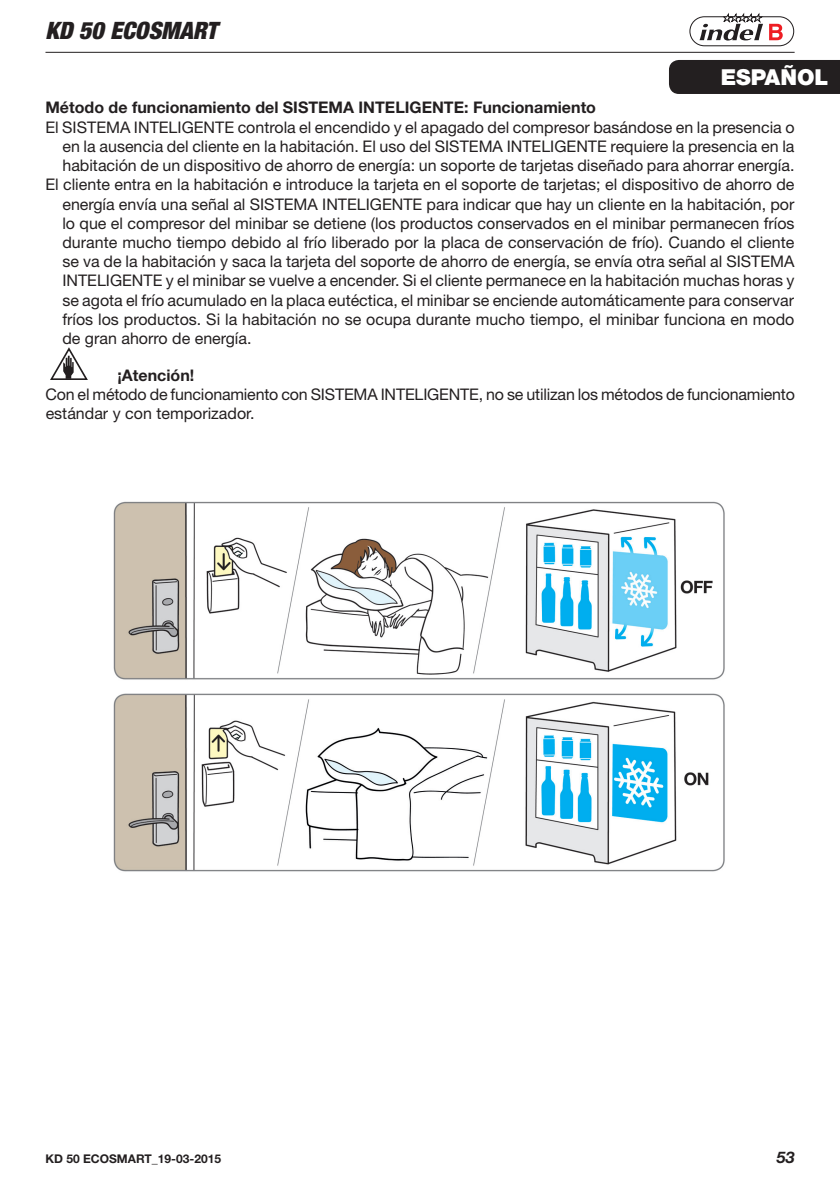
<style>
.page{position:relative;width:840px;height:1191px;background:#fff}
.page>*{position:absolute;margin:0;border:0;box-sizing:border-box;transform-origin:0 0}
.t1{font:italic 900 condensed 24px "Helvetica Neue LT Std";color:#231f20}
.t2{font:900 22px "Helvetica Neue LT Std";letter-spacing:-.005em;color:#fff}
.t3{font:16px/19.2px "Helvetica Neue LT Std";color:#231f20}
.t4{font:700 16px "Helvetica Neue LT Std";color:#231f20}
.t5{font:italic 700 16px "Helvetica Neue LT Std";color:#231f20}
.t6{font:700 12px "Helvetica Neue LT Std";color:#231f20}
</style>
<div class="page">
<svg style="left:45px;top:51px;width:750px;height:2px"></svg>
<hr style="left:45px;top:52px;width:749px;height:1px;background:#231f20">
<div style="left:689px;top:16px;width:104px;height:30px;border:1px solid #231f20;border-radius:14px"></div>
<svg style="left:699px;top:13px;width:83px;height:28px"></svg>
<div style="left:669px;top:60px;width:170px;height:34px;background:#231f20"></div>
<svg style="left:50px;top:347px;width:38px;height:33px"></svg>
<img style="left:113px;top:501px;width:612px;height:371px">
<h1 class="t1" style="left:45px;top:16px;width:173px">KD 50 ECOSMART</h1>
<h2 class="t2" style="left:720px;top:64px;width:109px">ESPAÑOL</h2>
<p class="t4" style="left:45px;top:98px;width:552px">Método de funcionamiento del SISTEMA INTELIGENTE: Funcionamiento</p>
<p class="t3" style="left:45px;top:117px;width:750px">El SISTEMA INTELIGENTE controla el encendido y el apagado del compresor basándose en la presencia o</p>
<p class="t3" style="left:62px;top:136px;width:733px">en la ausencia del cliente en la habitación. El uso del SISTEMA INTELIGENTE requiere la presencia en la</p>
<p class="t3" style="left:62px;top:156px;width:733px">habitación de un dispositivo de ahorro de energía: un soporte de tarjetas diseñado para ahorrar energía.</p>
<p class="t3" style="left:45px;top:175px;width:750px">El cliente entra en la habitación e introduce la tarjeta en el soporte de tarjetas; el dispositivo de ahorro de</p>
<p class="t3" style="left:62px;top:194px;width:733px">energía envía una señal al SISTEMA INTELIGENTE para indicar que hay un cliente en la habitación, por</p>
<p class="t3" style="left:62px;top:213px;width:733px">lo que el compresor del minibar se detiene (los productos conservados en el minibar permanecen fríos</p>
<p class="t3" style="left:62px;top:232px;width:733px">durante mucho tiempo debido al frío liberado por la placa de conservación de frío). Cuando el cliente</p>
<p class="t3" style="left:62px;top:252px;width:733px">se va de la habitación y saca la tarjeta del soporte de ahorro de energía, se envía otra señal al SISTEMA</p>
<p class="t3" style="left:62px;top:271px;width:733px">INTELIGENTE y el minibar se vuelve a encender. Si el cliente permanece en la habitación muchas horas y</p>
<p class="t3" style="left:62px;top:290px;width:732px">se agota el frío acumulado en la placa eutéctica, el minibar se enciende automáticamente para conservar</p>
<p class="t3" style="left:62px;top:309px;width:733px">fríos los productos. Si la habitación no se ocupa durante mucho tiempo, el minibar funciona en modo</p>
<p class="t3" style="left:62px;top:328px;width:190px">de gran ahorro de energía.</p>
<p class="t4" style="left:117px;top:365px;width:78px">¡Atención!</p>
<p class="t3" style="left:45px;top:384px;width:750px">Con el método de funcionamiento con SISTEMA INTELIGENTE, no se utilizan los métodos de funcionamiento estándar y con temporizador.</p>
<p class="t6" style="left:45px;top:1151px;width:177px">KD 50 ECOSMART_19-03-2015</p>
<p class="t5" style="left:776px;top:1147px;width:19px">53</p>
</div>
